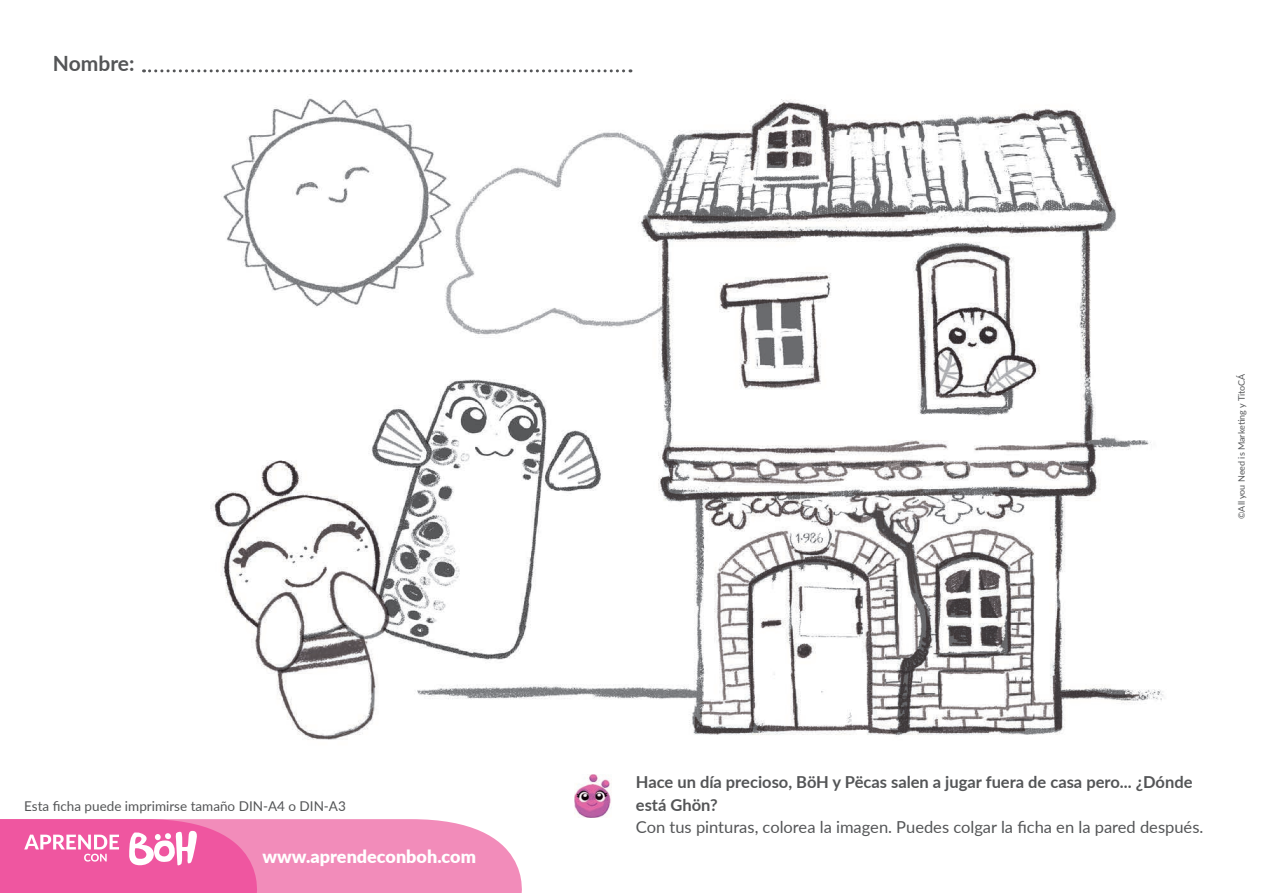
<style>
.page{position:relative;width:1263px;height:893px;background:#fff}
.page>*{position:absolute;margin:0;border:0;box-sizing:border-box;transform-origin:0 0}
.t1{font:700 21px "Lato";color:#545557}
.t2{font:900 18px "Lato";color:#fff}
.t3{font:700 16.5px/22.5px "Lato";color:#545557}
.t4{font:16.5px "Lato";color:#545557}
.t5{font:13.5px "Lato";color:#545557}
.t6{font:9px "Lato";color:#545557}
</style>
<div class="page">
<svg style="left:0;top:819px;width:522px;height:74px;background:#f17fb4"></svg>
<svg style="left:144px;top:69px;width:487px;height:3px"></svg>
<img style="left:574px;top:775px;width:37px;height:43px">
<img style="left:210px;top:98px;width:954px;height:642px">
<p class="t1" style="left:53px;top:48px;width:83px">Nombre:</p>
<p class="t5" style="left:24px;top:797px;width:323px">Esta ficha puede imprimirse tamaño DIN-A4 o DIN-A3</p>
<p class="t2" style="left:262px;top:843px;width:215px">www.aprendeconboh.com</p>
<p class="t6" style="left:1235px;top:519px;width:147px;rotate:-90deg">©All you Need is Marketing y TitoCÁ</p>
<p class="t3" style="left:636px;top:770px;width:558px">Hace un día precioso, BöH y Pëcas salen a jugar fuera de casa pero... ¿Dónde está Ghön?</p>
<p class="t4" style="left:636px;top:815px;width:569px">Con tus pinturas, colorea la imagen. Puedes colgar la ficha en la pared después.</p>
</div>
